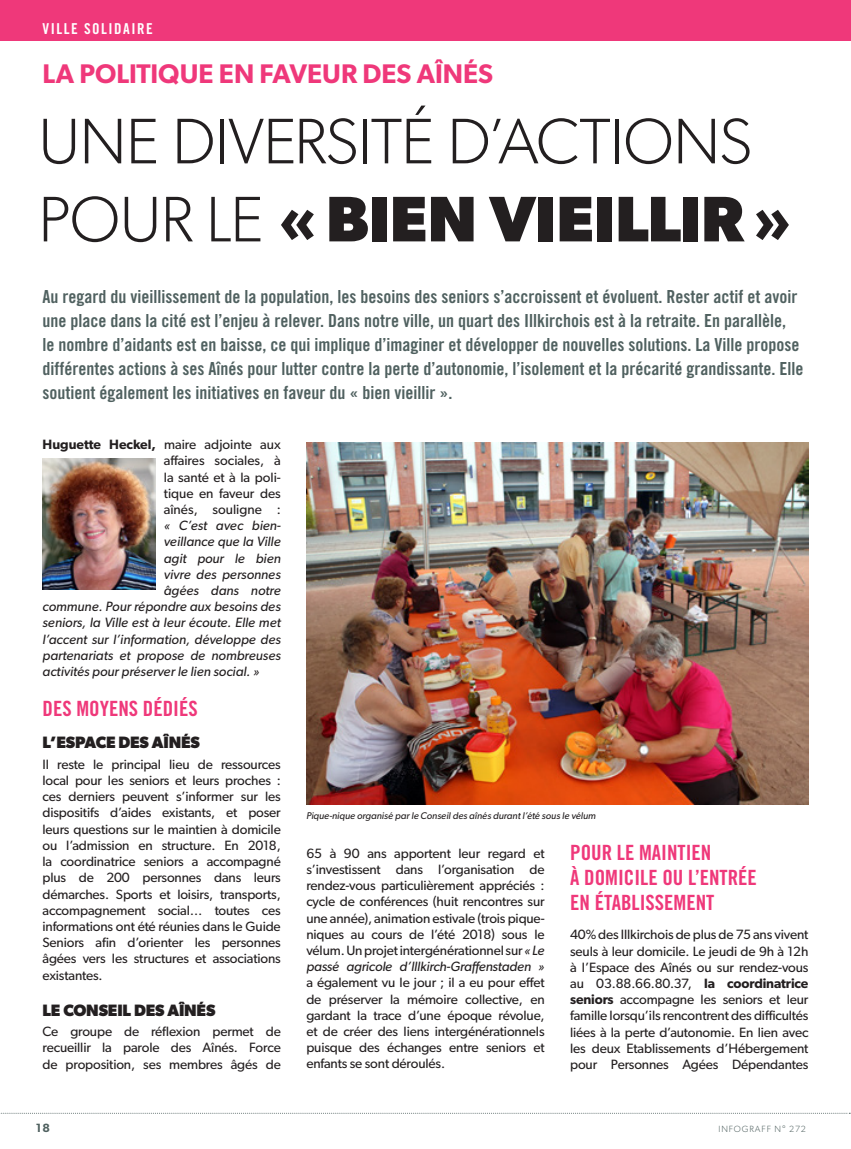
<style>
.page{position:relative;width:851px;height:1149px;background:#fff}
.page>*{position:absolute;margin:0;border:0;box-sizing:border-box;transform-origin:0 0}
.t1{font:300 64.5px/78px "Gibson";letter-spacing:-.015em;color:#231f20}
.t2{font:600 27px "Gibson";color:#ef387a}
.t3{font:21px/25.2px "Trade Gothic Bold Cond Twenty";color:#ef387a}
.t4{font:18px/24px "Trade Gothic Bold Cond Twenty";color:#506160}
.t5{font:700 16.5px "Gibson";letter-spacing:-.01em;color:#231f20}
.t6{font:15px "Trade Gothic Bold Cond Twenty";letter-spacing:.1em;color:#fff}
.t7{font:13.5px/16.2px "Gibson";letter-spacing:-.01em;color:#231f20;text-align:justify}
.t8{font:italic 13.5px "Gibson";color:#231f20}
.t9{font:600 12px "Gibson";color:#506160}
.t10{font:italic 9.75px "Gibson";color:#231f20}
.t11{font:300 9px "Gibson";letter-spacing:.1em;color:#506160}
.s1{font-weight:700}
.s2{font-weight:600}
.s3{font-style:italic}
</style>
<div class="page">
<svg style="left:1px;top:1112px;width:849px;height:1px"></svg>
<div style="left:0;top:0;width:850px;height:40px;background:#ef387a"></div>
<img style="left:43px;top:458px;width:112px;height:131px">
<img style="left:306px;top:442px;width:502px;height:362px">
<p class="t6" style="left:43px;top:20px;width:112px">VILLE SOLIDAIRE</p>
<h2 class="t2" style="left:43px;top:58px;width:452px">LA POLITIQUE EN FAVEUR DES AÎNÉS</h2>
<h1 class="t1" style="left:38px;top:101px;width:756px">UNE DIVERSITÉ D’ACTIONS<br>POUR LE <span class="s1">« BIEN VIEILLIR »</span></h1>
<p class="t4" style="left:43px;top:284px;width:762px">Au regard du vieillissement de la population, les besoins des seniors s’accroissent et évoluent. Rester actif et avoir une place dans la cité est l’enjeu à relever. Dans notre ville, un quart des Illkirchois est à la retraite. En parallèle,<br>le nombre d’aidants est en baisse, ce qui implique d’imaginer et développer de nouvelles solutions. La Ville propose différentes actions à ses Aînés pour lutter contre la perte d’autonomie, l’isolement et la précarité grandissante. Elle soutient également les initiatives en faveur du « bien vieillir ».</p>
<p class="t7" style="left:164px;top:436px;width:118px;text-indent:-121px"><span class="s2">Huguette Heckel,</span> maire adjointe aux affaires sociales, à la santé et à la poli&shy;tique en faveur des aînés, souligne :</p>
<p class="t8" style="left:164px;top:517px;width:118px">« C’est avec bien-</p>
<p class="t8" style="left:164px;top:533px;width:118px">veillance que la Ville</p>
<p class="t8" style="left:164px;top:549px;width:118px">agit pour le bien</p>
<p class="t8" style="left:164px;top:566px;width:118px">vivre des personnes</p>
<p class="t8" style="left:164px;top:582px;width:118px">âgées dans notre</p>
<p class="t8" style="left:43px;top:598px;width:240px">commune. Pour répondre aux besoins des</p>
<p class="t8" style="left:43px;top:614px;width:240px">seniors, la Ville est à leur écoute. Elle met</p>
<p class="t8" style="left:43px;top:630px;width:240px">l’accent sur l’information, développe des</p>
<p class="t8" style="left:43px;top:647px;width:240px">partenariats et propose de nombreuses</p>
<p class="t8" style="left:43px;top:663px;width:218px">activités pour préserver le lien social. »</p>
<h3 class="t3" style="left:43px;top:695px;width:157px">DES MOYENS DÉDIÉS</h3>
<p class="t5" style="left:43px;top:732px;width:159px">L’ESPACE DES AÎNÉS</p>
<p class="t7" style="left:43px;top:755px;width:240px">Il reste le principal lieu de ressources local pour les seniors et leurs proches : ces derniers peuvent s’informer sur les dispositifs d’aides existants, et poser leurs questions sur le maintien à domicile ou l’admission en structure. En 2018, la coordinatrice seniors a accompagné plus de 200 personnes dans leurs démarches. Sports et loisirs, transports, accompagnement social… toutes ces informations ont été réunies dans le Guide Seniors afin d’orienter les personnes âgées vers les structures et associations existantes.</p>
<p class="t5" style="left:43px;top:999px;width:174px">LE CONSEIL DES AÎNÉS</p>
<p class="t7" style="left:43px;top:1022px;width:240px">Ce groupe de réflexion permet de recueillir la parole des Aînés. Force de proposition, ses membres âgés de</p>
<p class="t10" style="left:306px;top:809px;width:291px">Pique-nique organisé par le Conseil des aînés durant l’été sous le vélum</p>
<p class="t7" style="left:306px;top:844px;width:240px">65 à 90 ans apportent leur regard et s’investissent dans l’organisation de rendez-vous particulièrement appréciés : cycle de conférences (huit rencontres sur une année), animation estivale (trois pique&shy;niques au cours de l’été 2018) sous le vélum. Un projet intergénérationnel sur <span class="s3">« Le passé agricole d’Illkirch-Graffenstaden »</span></p>
<p class="t7" style="left:306px;top:974px;width:240px">a également vu le jour ; il a eu pour effet de préserver la mémoire collective, en gardant la trace d’une époque révolue, et de créer des liens intergénérationnels puisque des échanges entre seniors et enfants se sont déroulés.</p>
<h3 class="t3" style="left:570px;top:839px;width:188px">POUR LE MAINTIEN<br>À DOMICILE OU L’ENTRÉE<br>EN ÉTABLISSEMENT</h3>
<p class="t7" style="left:570px;top:926px;width:240px">40% des Illkirchois de plus de 75 ans vivent seuls à leur domicile. Le jeudi de 9h à 12h à l’Espace des Aînés ou sur rendez-vous au 03.88.66.80.37, <span class="s2">la coordinatrice seniors</span> accompagne les seniors et leur famille lorsqu’ils rencontrent des difficultés liées à la perte d’autonomie. En lien avec les deux Etablissements d’Hébergement pour Personnes Agées Dépendantes</p>
<p class="t9" style="left:36px;top:1120px;width:16px">18</p>
<p class="t11" style="left:718px;top:1122px;width:89px">INFOGRAFF N° 272</p>
</div>
